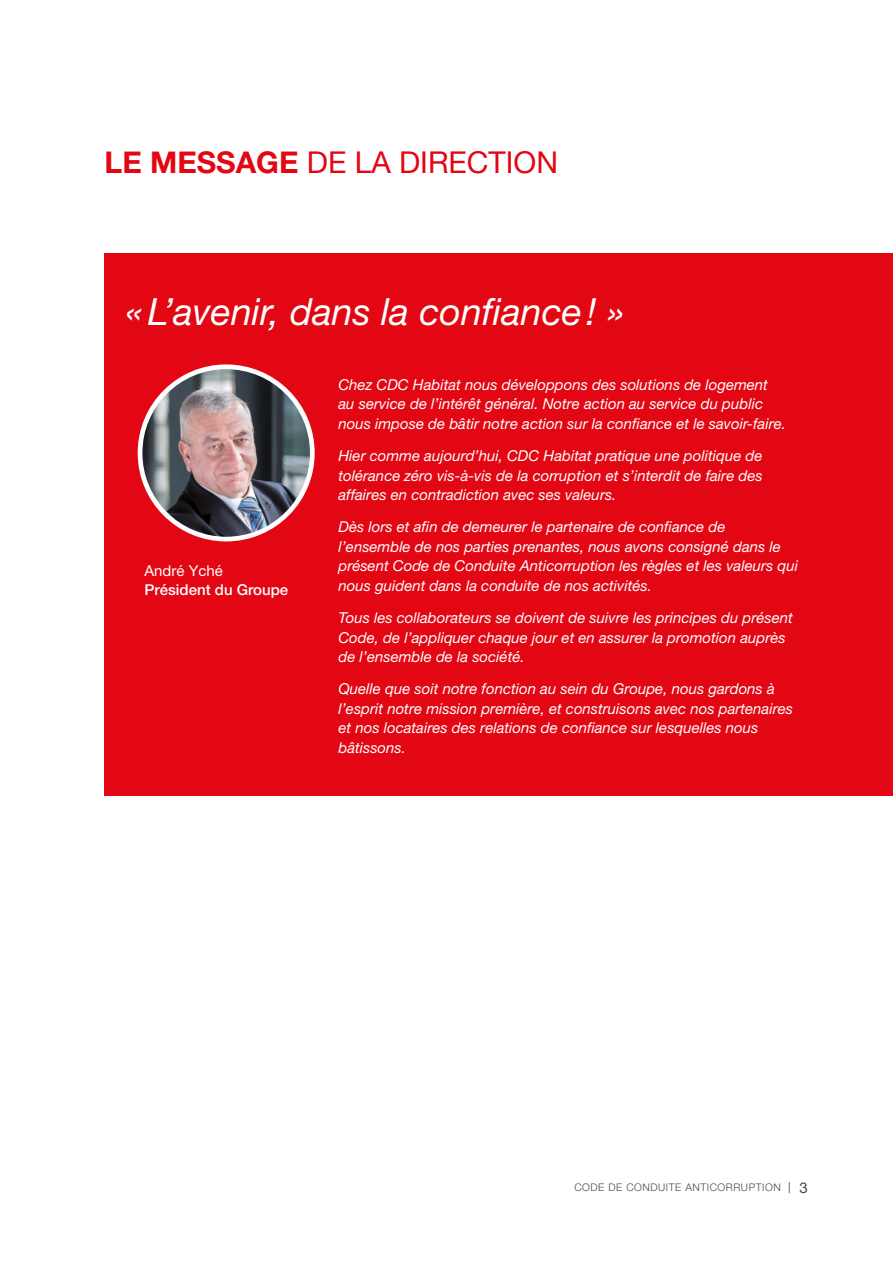
<style>
.page{position:relative;width:893px;height:1263px;background:#fff}
.page>*{position:absolute;margin:0;border:0;box-sizing:border-box;transform-origin:0 0}
.Txt_courant{font:italic 37.5px "Helvetica Neue";color:#fff}
.Titre1{font:30px "Helvetica Neue";color:#e30613}
.Txt_courant-2{font:italic 15px/19.5px "Helvetica Neue";color:#fff}
.Txt_courant-3{font:500 15px/19.5px "Helvetica Neue";color:#fff}
.t1{font:300 10.5px "Helvetica Neue";letter-spacing:.05em;color:#4a4a49}
.s1{font-weight:700}
.s2{font-weight:400}
.s3{font-size:15px}
.s4{font-weight:400;font-size:15px}
</style>
<div class="page">
<div style="left:105px;top:253px;width:788px;height:542px;background:#e30613"></div>
<img style="left:140px;top:367px;width:172px;height:172px;border-radius:86px">
<div style="left:138px;top:364px;width:177px;height:177px;border:5px solid #fff;border-radius:50%"></div>
<p class="Titre1" style="left:105px;top:141px;width:455px"><span class="s1">LE MESSAGE</span> DE LA DIRECTION</p>
<p class="Txt_courant" style="left:126px;top:289px;width:500px">«L’avenir, dans la confiance! »</p>
<p class="Txt_courant-3" style="left:145px;top:561px;width:145px"><span class="s2">André Yché<br></span>Président du Groupe</p>
<p class="Txt_courant-2" style="left:338px;top:374px;width:449px">Chez CDC Habitat nous développons des solutions de logement au service de l’intérêt général. Notre action au service du public nous impose de bâtir notre action sur la confiance et le savoir-faire.</p>
<p class="Txt_courant-2" style="left:338px;top:446px;width:426px;text-align:justify">Hier comme aujourd’hui, CDC Habitat pratique une politique de tolérance zéro vis-à-vis de la corruption et s’interdit de faire des affaires en contradiction avec ses valeurs.</p>
<p class="Txt_courant-2" style="left:338px;top:517px;width:461px">Dès lors et afin de demeurer le partenaire de confiance de l’ensemble de nos parties prenantes, nous avons consigné dans le présent Code de Conduite Anticorruption les règles et les valeurs qui nous guident dans la conduite de nos activités.</p>
<p class="Txt_courant-2" style="left:338px;top:608px;width:456px">Tous les collaborateurs se doivent de suivre les principes du présent<br>Code, de l’appliquer chaque jour et en assurer la promotion auprès de l’ensemble de la société.</p>
<p class="Txt_courant-2" style="left:338px;top:679px;width:456px">Quelle que soit notre fonction au sein du Groupe, nous gardons à l’esprit notre mission première, et construisons avec nos partenaires et nos locataires des relations de confiance sur lesquelles nous bâtissons.</p>
<p class="t1" style="left:574px;top:1181px;width:235px">CODE DE CONDUITE ANTICORRUPTION <span class="s3">|</span> <span class="s4">3</span></p>
</div>
